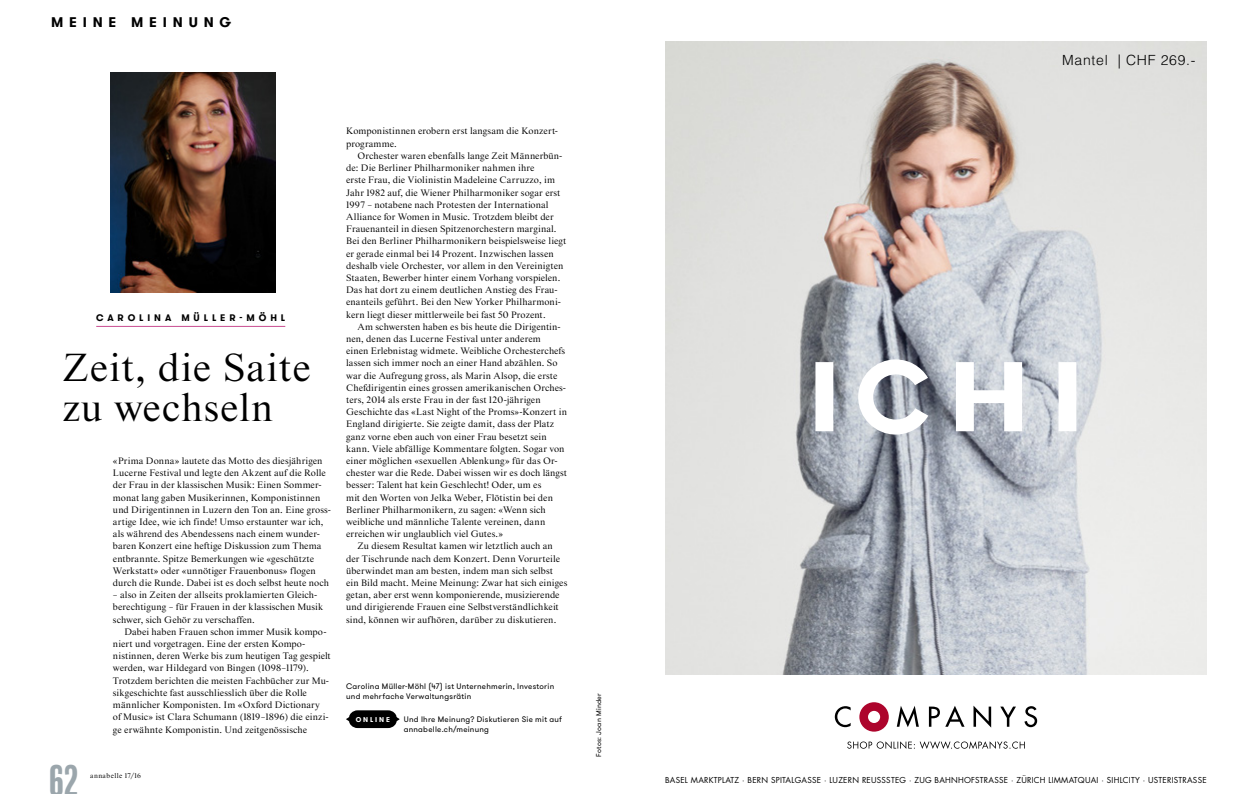
<style>
.page{position:relative;width:1248px;height:794px;background:#fff}
.page>*{position:absolute;margin:0;border:0;box-sizing:border-box;transform-origin:0 0}
.Pagina_L{font:condensed 40.6px "Balboa";color:#9ba6ac}
.TI_Starling_41{font:39.8px/39.8px "Starling";letter-spacing:.02em;color:#000}
.t1{font:300 14px "Helvetica";letter-spacing:.05em;color:#000}
.Rubrik{font:700 14px "GT Walsheim";letter-spacing:.415em;color:#000}
.TX_Starling_Flatter{font:9.5px/12.2px "Starling";letter-spacing:.005em;color:#000}
.TI_Walsheim_mittig_9{font:700 9.5px "GT Walsheim";letter-spacing:.415em;color:#000}
.LE_links_8{font:8px/10px "GT Walsheim";letter-spacing:.03em;color:#000}
.t2{font:8px "Futura";letter-spacing:.03em;color:#000}
.LE_links_7{font:7px "GT Walsheim";letter-spacing:.035em;color:#000}
.Pagina_L-2{font:7px "Starling";letter-spacing:.06em;color:#000}
.Button_online{font:700 7px "GT Walsheim";letter-spacing:.265em;color:#fff}
</style>
<div class="page">
<img style="left:665px;top:42px;width:541px;height:633px">
<svg style="left:834px;top:702px;width:203px;height:29px"></svg>
<svg style="left:847px;top:741px;width:177px;height:8px"></svg>
<svg style="left:815px;top:359px;width:261px;height:75px"></svg>
<img style="left:110px;top:72px;width:165px;height:220px">
<hr style="left:96px;top:326px;width:189px;height:1px;background:#c94c91">
<svg style="left:346px;top:710px;width:54px;height:18px"></svg>
<p class="Rubrik" style="left:51px;top:13px;width:181px">MEINE MEINUNG</p>
<p class="TI_Walsheim_mittig_9" style="left:96px;top:312px;width:190px">CAROLINA MÜLLER-MÖHL</p>
<p class="TI_Starling_41" style="left:62px;top:349px;width:250px">Zeit, die Saite zu wechseln</p>
<p class="TX_Starling_Flatter" style="left:113px;top:455px;width:219px">«Prima Donna» lautete das Motto des diesjährigen Lucerne Festival und legte den Akzent auf die Rolle der Frau in der klassischen Musik: Einen Sommer&shy;monat lang gaben Musikerinnen, Komponistinnen und Dirigentinnen in Luzern den Ton an. Eine gross&shy;artige Idee, wie ich finde! Umso erstaunter war ich, als während des Abendessens nach einem wunder&shy;baren Konzert eine heftige Diskussion zum Thema entbrannte. Spitze Bemerkungen wie «geschützte Werkstatt» oder «unnötiger Frauenbonus» flogen durch die Runde. Dabei ist es doch selbst heute noch</p>
<p class="TX_Starling_Flatter" style="left:113px;top:589px;width:212px">– also in Zeiten der allseits proklamierten Gleich&shy;berechtigung – für Frauen in der klassischen Musik schwer, sich Gehör zu verschaffen.</p>
<p class="TX_Starling_Flatter" style="left:113px;top:626px;width:219px;text-indent:11px">Dabei haben Frauen schon immer Musik kompo&shy;niert und vorgetragen. Eine der ersten Kompo-- nistinnen, deren Werke bis zum heutigen Tag gespielt werden, war Hildegard von Bingen (1098–1179).<br>Trotzdem berichten die meisten Fachbücher zur Mu&shy;sikgeschichte fast ausschliesslich über die Rolle männlicher Komponisten. Im «Oxford Dictionary<br>of Music» ist Clara Schumann (1819–1896) die einzi&shy;ge erwähnte Komponistin. Und zeitgenössische</p>
<p class="Pagina_L" style="left:49px;top:760px;width:30px">62</p>
<p class="Pagina_L-2" style="left:90px;top:771px;width:52px">annabelle 17/16</p>
<p class="TX_Starling_Flatter" style="left:346px;top:125px;width:212px">Komponistinnen erobern erst langsam die Konzert&shy;programme.</p>
<p class="TX_Starling_Flatter" style="left:346px;top:150px;width:222px;text-indent:11px">Orchester waren ebenfalls lange Zeit Männerbün&shy;de: Die Berliner Philharmoniker nahmen ihre<br>erste Frau, die Violinistin Madeleine Carruzzo, im Jahr 1982 auf, die Wiener Philharmoniker sogar erst 1997 – notabene nach Protesten der International Alliance for Women in Music. Trotzdem bleibt der Frauenanteil in diesen Spitzenorchestern marginal.<br>Bei den Berliner Philharmonikern beispielsweise liegt er gerade einmal bei 14 Prozent. Inzwischen lassen deshalb viele Orchester, vor allem in den Vereinigten Staaten, Bewerber hinter einem Vorhang vorspielen.<br>Das hat dort zu einem deutlichen Anstieg des Frau&shy;enanteils geführt. Bei den New Yorker Philharmoni&shy;kern liegt dieser mittlerweile bei fast 50 Prozent.</p>
<p class="TX_Starling_Flatter" style="left:346px;top:321px;width:222px;text-indent:11px">Am schwersten haben es bis heute die Dirigentin&shy;nen, denen das Lucerne Festival unter anderem<br>einen Erlebnistag widmete. Weibliche Orchesterchefs lassen sich immer noch an einer Hand abzählen. So war die Aufregung gross, als Marin Alsop, die erste Chefdirigentin eines grossen amerikanischen Orches&shy;ters, 2014 als erste Frau in der fast 120-jährigen Geschichte das «Last Night of the Proms»-Konzert in England dirigierte. Sie zeigte damit, dass der Platz ganz vorne eben auch von einer Frau besetzt sein kann. Viele abfällige Kommentare folgten. Sogar von einer möglichen «sexuellen Ablenkung» für das Or&shy;chester war die Rede. Dabei wissen wir es doch längst besser: Talent hat kein Geschlecht! Oder, um es<br>mit den Worten von Jelka Weber, Flötistin bei den Berliner Philharmonikern, zu sagen: «Wenn sich weibliche und männliche Talente vereinen, dann erreichen wir unglaublich viel Gutes.»</p>
<p class="TX_Starling_Flatter" style="left:346px;top:540px;width:223px;text-indent:11px">Zu diesem Resultat kamen wir letztlich auch an der Tischrunde nach dem Konzert. Denn Vorurteile überwindet man am besten, indem man sich selbst ein Bild macht. Meine Meinung: Zwar hat sich einiges getan, aber erst wenn komponierende, musizierende und dirigierende Frauen eine Selbstverständlichkeit sind, können wir aufhören, darüber zu diskutieren.</p>
<p class="LE_links_8" style="left:346px;top:681px;width:209px">Carolina Müller-Möhl (47) ist Unternehmerin, Investorin und mehrfache Verwaltungsrätin</p>
<p class="Button_online" style="left:356px;top:715px;width:36px">ONLINE</p>
<p class="LE_links_8" style="left:404px;top:714px;width:160px">Und Ihre Meinung? Diskutieren Sie mit auf annabelle.ch/meinung</p>
<p class="LE_links_7" style="left:594px;top:757px;width:65px;rotate:-90deg">Fotos: Joan Minder</p>
<p class="t1" style="left:1062px;top:48px;width:135px">Mantel | CHF 269.-</p>
<p class="t2" style="left:665px;top:774px;width:543px">BASEL MARKTPLATZ · BERN SPITALGASSE · LUZERN REUSSSTEG · ZUG BAHNHOFSTRASSE · ZÜRICH LIMMATQUAI · SIHLCITY · USTERISTRASSE</p>
</div>
